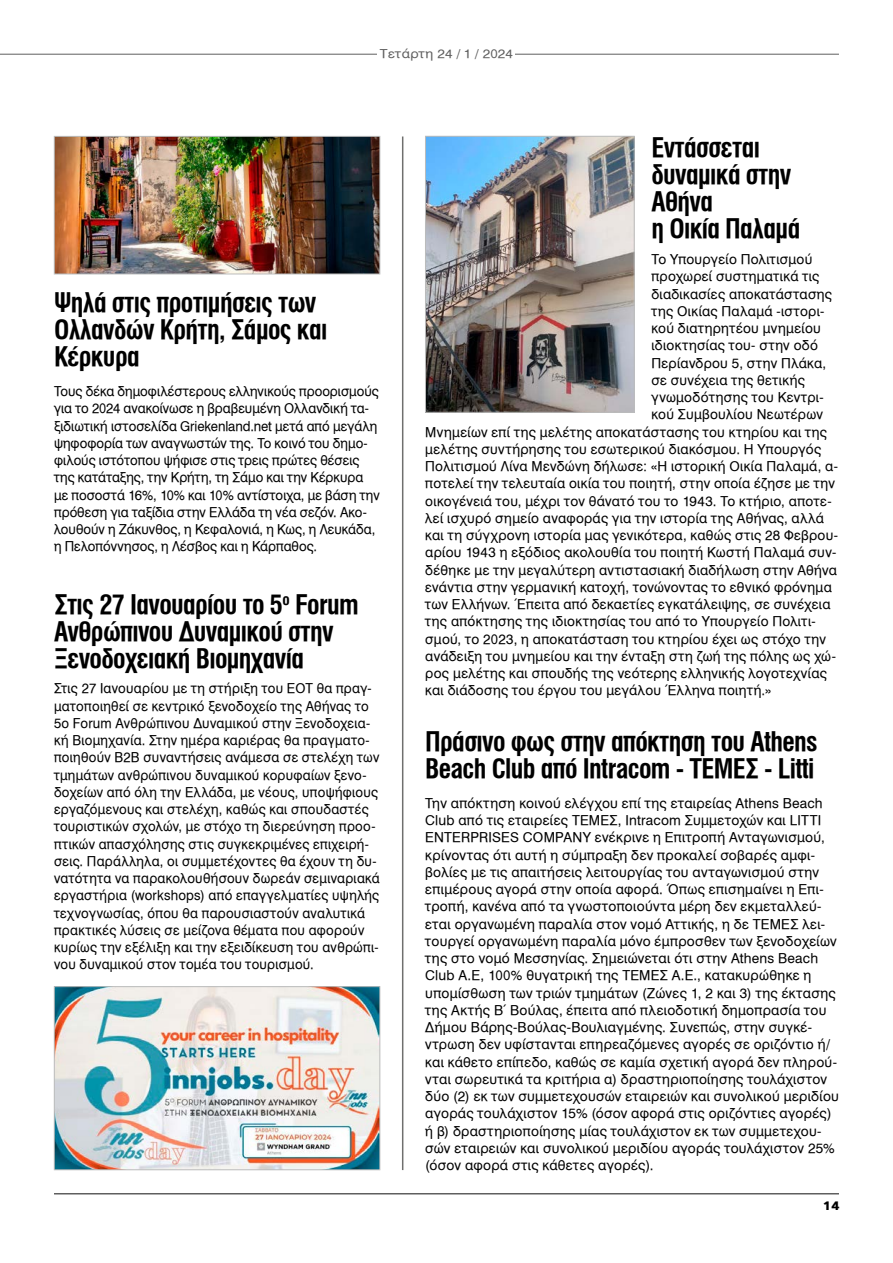
<style>
.page{position:relative;width:893px;height:1263px;background:#fff}
.page>*{position:absolute;margin:0;border:0;box-sizing:border-box;transform-origin:0 0}
.t1{font:27px/27px "UB Helvetica Cond Bold";letter-spacing:-.025em;color:#000}
.t2{font:13.5px/17.2px "UB Helvetica";letter-spacing:.02em;color:#000}
.t3{font:13.5px/17.2px "UB Helvetica";letter-spacing:.02em;color:#000;scale:.96 1}
.t4{font:13.5px/17.2px "UB Helvetica";color:#000;scale:.96 1}
.t5{font:12.15px "UB Helvetica";letter-spacing:.025em;color:#5f5f5f;scale:1.11 1}
.t6{font:900 12.15px "PF Catalog";color:#000;scale:1.11 1}
</style>
<div class="page">
<hr style="left:0;top:54px;width:839px;height:1px;background:#5f5f5f">
<hr style="left:54px;top:1193px;width:785px;height:1px;background:#5f5f5f">
<hr style="left:402px;top:136px;width:1px;height:1034px;background:#6f6f6e">
<img style="left:427px;top:138px;width:205px;height:272px">
<div style="left:425px;top:136px;width:209px;height:276px;border:1px solid #bbbcbc"></div>
<img style="left:56px;top:988px;width:322px;height:180px">
<div style="left:54px;top:986px;width:326px;height:184px;border:1px solid #bbbcbc"></div>
<img style="left:56px;top:138px;width:322px;height:134px">
<div style="left:54px;top:136px;width:326px;height:138px;border:1px solid #bbbcbc"></div>
<div style="left:378px;top:48px;width:137px;height:10px;background:#fff"></div>
<p class="t5" style="left:380px;top:47px;width:121px">Τετάρτη 24 / 1 / 2024</p>
<h1 class="t1" style="left:54px;top:289px;width:275px">Ψηλά στις προτιμήσεις των<br>Ολλανδών Κρήτη, Σάμος και<br>Κέρκυρα</h1>
<p class="t4" style="left:54px;top:383px;width:341px">Τους δέκα δημοφιλέστερους ελληνικούς προορισμούς για το 2024 ανακοίνωσε η βραβευμένη Ολλανδική τα&shy;ξιδιωτική ιστοσελίδα Griekenland.net μετά από μεγάλη ψηφοφορία των αναγνωστών της. Το κοινό του δημο&shy;φιλούς ιστότοπου ψήφισε στις τρεις πρώτες θέσεις της κατάταξης, την Κρήτη, τη Σάμο και την Κέρκυρα με ποσοστά 16%, 10% και 10% αντίστοιχα, με βάση την πρόθεση για ταξίδια στην Ελλάδα τη νέα σεζόν. Ακο&shy;λουθούν η Ζάκυνθος, η Κεφαλονιά, η Κως, η Λευκάδα, η Πελοπόννησος, η Λέσβος και η Κάρπαθος.</p>
<h1 class="t1" style="left:54px;top:591px;width:306px">Στις 27 Ιανουαρίου το 5<sup>ο</sup> Forum<br>Ανθρώπινου Δυναμικού στην<br>Ξενοδοχειακή Βιομηχανία</h1>
<p class="t3" style="left:54px;top:680px;width:341px">Στις 27 Ιανουαρίου με τη στήριξη του ΕΟΤ θα πραγ&shy;ματοποιηθεί σε κεντρικό ξενοδοχείο της Αθήνας το 5ο Forum Ανθρώπινου Δυναμικού στην Ξενοδοχεια&shy;κή Βιομηχανία. Στην ημέρα καριέρας θα πραγματο&shy;ποιηθούν B2Β συναντήσεις ανάμεσα σε στελέχη των τμημάτων ανθρώπινου δυναμικού κορυφαίων ξενο&shy;δοχείων από όλη την Ελλάδα, με νέους, υποψήφιους εργαζόμενους και στελέχη, καθώς και σπουδαστές τουριστικών σχολών, με στόχο τη διερεύνηση προο&shy;πτικών απασχόλησης στις συγκεκριμένες επιχειρή&shy;σεις. Παράλληλα, οι συμμετέχοντες θα έχουν τη δυ&shy;νατότητα να παρακολουθήσουν δωρεάν σεμιναριακά εργαστήρια (workshops) από επαγγελματίες υψηλής τεχνογνωσίας, όπου θα παρουσιαστούν αναλυτικά πρακτικές λύσεις σε μείζονα θέματα που αφορούν κυρίως την εξέλιξη και την εξειδίκευση του ανθρώπι&shy;νου δυναμικού στον τομέα του τουρισμού.</p>
<h1 class="t1" style="left:651px;top:135px;width:150px">Εντάσσεται δυναμικά στην<br>Αθήνα<br>η Οικία Παλαμά</h1>
<p class="t2" style="left:651px;top:251px;width:162px">Το Υπουργείο Πολιτισμού</p>
<p class="t2" style="left:651px;top:268px;width:169px">προχωρεί συστηματικά τις</p>
<p class="t2" style="left:651px;top:285px;width:182px">διαδικασίες αποκατάστασης</p>
<p class="t2" style="left:651px;top:303px;width:175px">της Οικίας Παλαμά -ιστορι-</p>
<p class="t2" style="left:651px;top:320px;width:171px">κού διατηρητέου μνημείου</p>
<p class="t2" style="left:651px;top:337px;width:168px">ιδιοκτησίας του- στην οδό</p>
<p class="t2" style="left:651px;top:354px;width:176px">Περίανδρου 5, στην Πλάκα,</p>
<p class="t2" style="left:651px;top:372px;width:155px">σε συνέχεια της θετικής</p>
<p class="t2" style="left:651px;top:389px;width:174px">γνωμοδότησης του Κεντρι-</p>
<p class="t2" style="left:651px;top:406px;width:173px">κού Συμβουλίου Νεωτέρων</p>
<p class="t2" style="left:425px;top:423px;width:403px">Μνημείων επί της μελέτης αποκατάστασης του κτηρίου και της</p>
<p class="t2" style="left:425px;top:441px;width:397px">μελέτης συντήρησης του εσωτερικού διακόσμου. Η Υπουργός</p>
<p class="t2" style="left:425px;top:458px;width:414px">Πολιτισμού Λίνα Μενδώνη δήλωσε: «Η ιστορική Οικία Παλαμά, α-</p>
<p class="t2" style="left:425px;top:475px;width:411px">ποτελεί την τελευταία οικία του ποιητή, στην οποία έζησε με την</p>
<p class="t2" style="left:425px;top:492px;width:408px">οικογένειά του, μέχρι τον θάνατό του το 1943. Το κτήριο, αποτε-</p>
<p class="t2" style="left:425px;top:510px;width:400px">λεί ισχυρό σημείο αναφοράς για την ιστορία της Αθήνας, αλλά</p>
<p class="t2" style="left:425px;top:527px;width:414px">και τη σύγχρονη ιστορία μας γενικότερα, καθώς στις 28 Φεβρου-</p>
<p class="t2" style="left:425px;top:544px;width:412px">αρίου 1943 η εξόδιος ακολουθία του ποιητή Κωστή Παλαμά συν-</p>
<p class="t2" style="left:425px;top:561px;width:413px">δέθηκε με την μεγαλύτερη αντιστασιακή διαδήλωση στην Αθήνα</p>
<p class="t2" style="left:425px;top:579px;width:408px">ενάντια στην γερμανική κατοχή, τονώνοντας το εθνικό φρόνημα</p>
<p class="t2" style="left:425px;top:596px;width:407px">των Ελλήνων. Έπειτα από δεκαετίες εγκατάλειψης, σε συνέχεια</p>
<p class="t2" style="left:425px;top:613px;width:392px">της απόκτησης της ιδιοκτησίας του από το Υπουργείο Πολιτι-</p>
<p class="t2" style="left:425px;top:630px;width:402px">σμού, το 2023, η αποκατάσταση του κτηρίου έχει ως στόχο την</p>
<p class="t2" style="left:425px;top:648px;width:412px">ανάδειξη του μνημείου και την ένταξη στη ζωή της πόλης ως χώ-</p>
<p class="t2" style="left:425px;top:665px;width:403px">ρος μελέτης και σπουδής της νεότερης ελληνικής λογοτεχνίας</p>
<p class="t2" style="left:425px;top:682px;width:347px">και διάδοσης του έργου του μεγάλου Έλληνα ποιητή.»</p>
<h1 class="t1" style="left:425px;top:728px;width:394px">Πράσινο φως στην απόκτηση του Athens<br>Beach Club από Intracom - ΤΕΜΕΣ - Litti</h1>
<p class="t2" style="left:425px;top:794px;width:415px">Την απόκτηση κοινού ελέγχου επί της εταιρείας Athens Beach Club από τις εταιρείες ΤΕΜΕΣ, Intracom Συμμετοχών και LITTI ENTERPRISES COMPANY ενέκρινε η Επιτροπή Ανταγωνισμού, κρίνοντας ότι αυτή η σύμπραξη δεν προκαλεί σοβαρές αμφι&shy;βολίες με τις απαιτήσεις λειτουργίας του ανταγωνισμού στην επιμέρους αγορά στην οποία αφορά. Όπως επισημαίνει η Επι&shy;τροπή, κανένα από τα γνωστοποιούντα μέρη δεν εκμεταλλεύ&shy;εται οργανωμένη παραλία στον νομό Αττικής, η δε ΤΕΜΕΣ λει&shy;τουργεί οργανωμένη παραλία μόνο έμπροσθεν των ξενοδοχείων της στο νομό Μεσσηνίας. Σημειώνεται ότι στην Athens Beach Club A.E, 100% θυγατρική της ΤΕΜΕΣ Α.Ε., κατακυρώθηκε η υπομίσθωση των τριών τμημάτων (Ζώνες 1, 2 και 3) της έκτασης της Ακτής Β΄ Βούλας, έπειτα από πλειοδοτική δημοπρασία του Δήμου Βάρης-Βούλας-Βουλιαγμένης. Συνεπώς, στην συγκέ&shy;ντρωση δεν υφίστανται επηρεαζόμενες αγορές σε οριζόντιο ή/ και κάθετο επίπεδο, καθώς σε καμία σχετική αγορά δεν πληρού&shy;νται σωρευτικά τα κριτήρια α) δραστηριοποίησης τουλάχιστον δύο (2) εκ των συμμετεχουσών εταιρειών και συνολικού μεριδίου αγοράς τουλάχιστον 15% (όσον αφορά στις οριζόντιες αγορές) ή β) δραστηριοποίησης μίας τουλάχιστον εκ των συμμετεχου&shy;σών εταιρειών και συνολικού μεριδίου αγοράς τουλάχιστον 25% (όσον αφορά στις κάθετες αγορές).</p>
<p class="t6" style="left:823px;top:1198px;width:16px">14</p>
</div>
